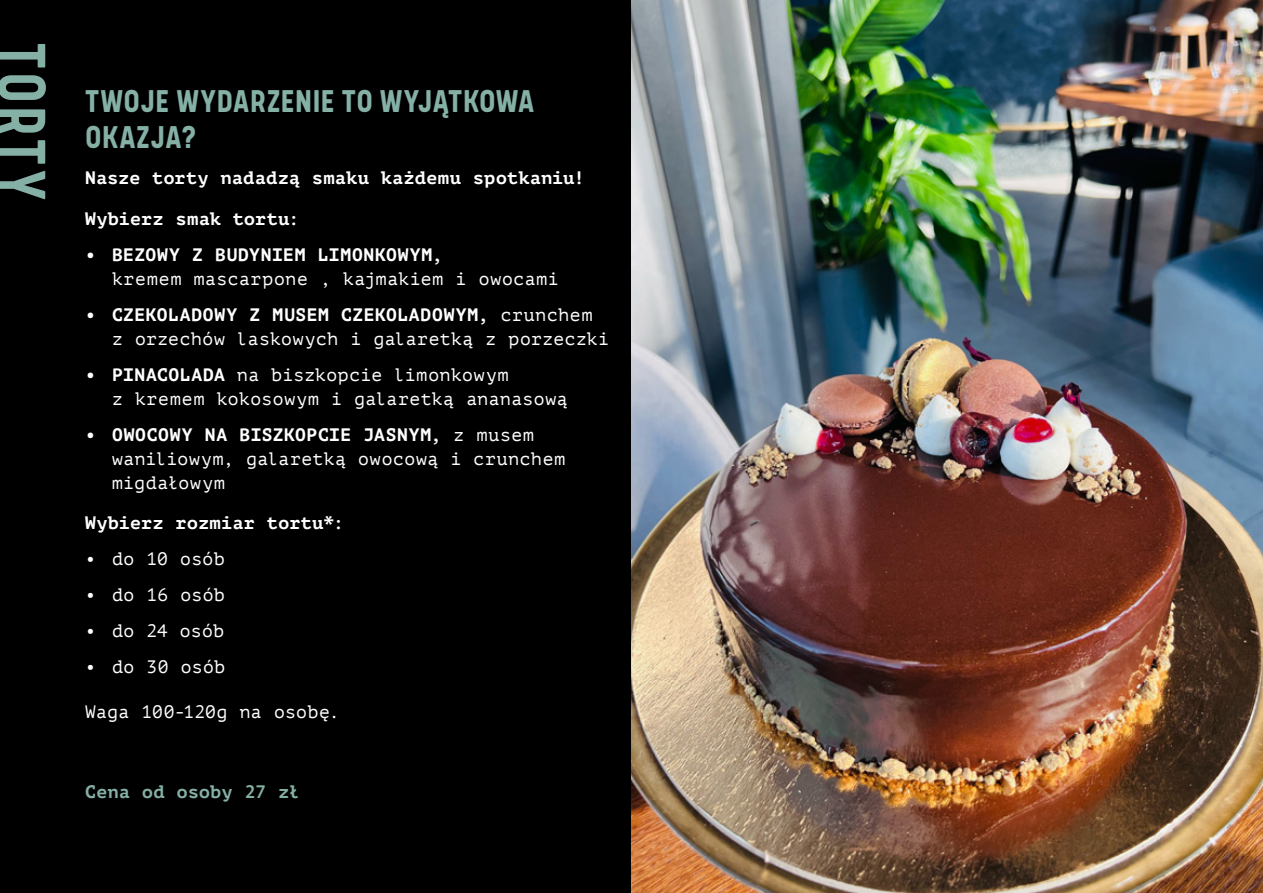
<style>
.page{position:relative;width:1263px;height:893px;background:#000}
.page>*{position:absolute;margin:0;border:0;box-sizing:border-box;transform-origin:0 0}
.t1{font:700 66px "Kelpt A3";letter-spacing:.05em;color:#85b0a6}
.t2{font:700 36px/36px "Kelpt A1";letter-spacing:.01em;color:#85b0a6}
.t3{font:18px/24px "PT Mono";letter-spacing:.03em;color:#fff}
.t4{font:700 18px "PT Mono";letter-spacing:.03em;color:#fff}
.t5{font:700 18px "PT Mono";letter-spacing:.025em;color:#85b0a6}
.s1{font-weight:700}
</style>
<div class="page">
<img style="left:631px;top:0;width:632px;height:893px">
<h1 class="t1" style="left:62px;top:43px;width:159px;rotate:90deg">TORTY</h1>
<h2 class="t2" style="left:85px;top:82px;width:451px">TWOJE WYDARZENIE TO WYJĄTKOWA<br>OKAZJA?</h2>
<p class="t4" style="left:85px;top:167px;width:501px">Nasze torty nadadzą smaku każdemu spotkaniu!</p>
<p class="t4" style="left:85px;top:208px;width:216px">Wybierz smak tortu:</p>
<p class="t4" style="left:85px;top:244px;width:359px">• BEZOWY Z BUDYNIEM LIMONKOWYM,</p>
<p class="t3" style="left:112px;top:266px;width:448px">kremem mascarpone , kajmakiem i owocami</p>
<p class="t3" style="left:112px;top:302px;width:498px;text-indent:-27px"><span class="s1">• CZEKOLADOWY Z MUSEM CZEKOLADOWYM,</span> crunchem<br>z orzechów laskowych i galaretką z porzeczki</p>
<p class="t3" style="left:112px;top:362px;width:457px;text-indent:-27px"><span class="s1">• PINACOLADA</span> na biszkopcie limonkowym<br>z kremem kokosowym i galaretką ananasową</p>
<p class="t3" style="left:112px;top:422px;width:455px;text-indent:-27px"><span class="s1">• OWOCOWY NA BISZKOPCIE JASNYM,</span> z musem waniliowym, galaretką owocową i crunchem migdałowym</p>
<p class="t4" style="left:85px;top:512px;width:260px">Wybierz rozmiar tortu*:</p>
<p class="t3" style="left:85px;top:547px;width:141px">• do 10 osób</p>
<p class="t3" style="left:85px;top:583px;width:141px">• do 16 osób</p>
<p class="t3" style="left:85px;top:619px;width:141px">• do 24 osób</p>
<p class="t3" style="left:85px;top:655px;width:142px">• do 30 osób</p>
<p class="t3" style="left:85px;top:700px;width:256px">Waga 100-120g na osobę.</p>
<p class="t5" style="left:85px;top:781px;width:216px">Cena od osoby 27 zł</p>
</div>
